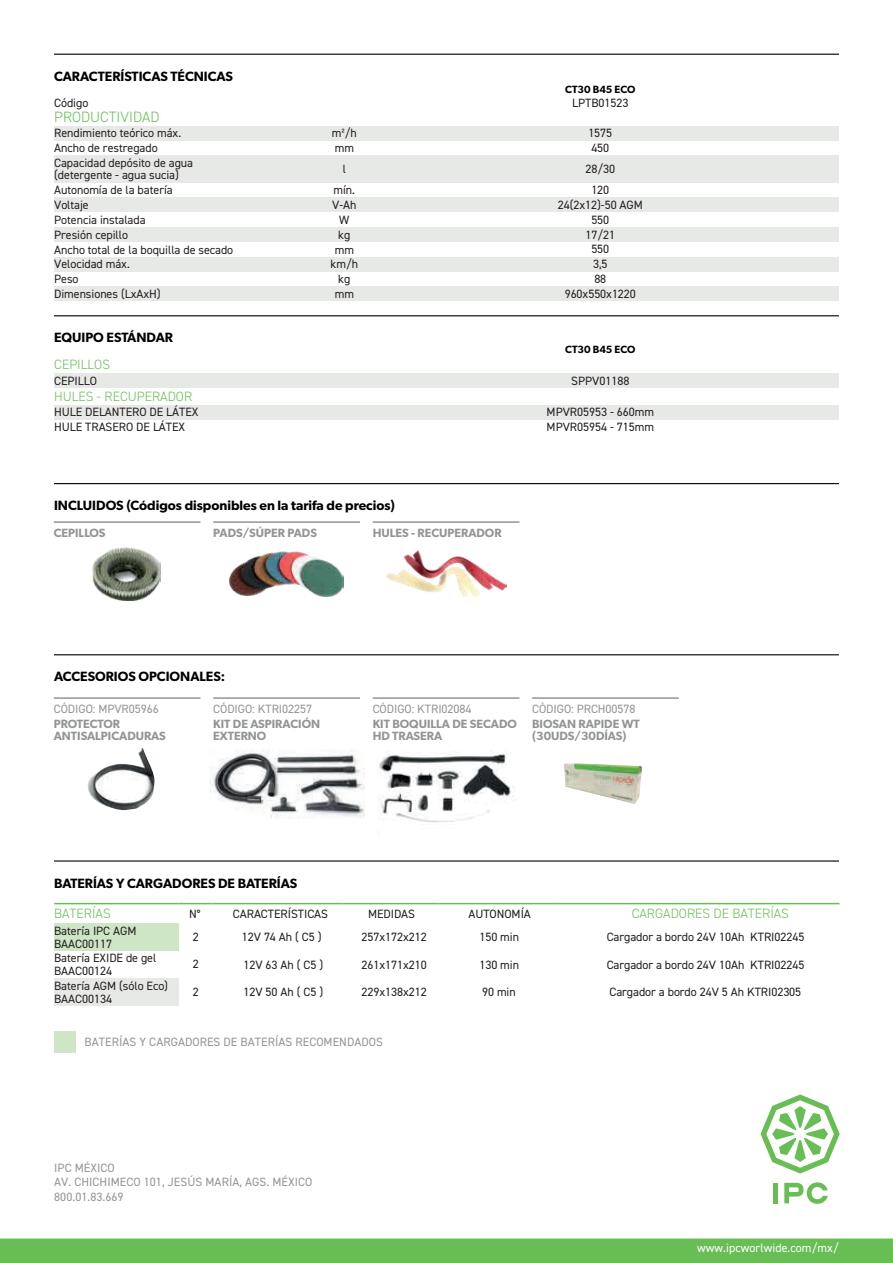
<style>
.page{position:relative;width:893px;height:1263px;background:#fff}
.page>*{position:absolute;margin:0;border:0;box-sizing:border-box;transform-origin:0 0}
.t1{font:300 15px "DIN2014";color:#68be55}
.t2{font:600 13.5px "Gibson";color:#000001}
.t3{font:300 13.5px "DIN2014";color:#68be55}
.t4{font:12px/14.9px "DIN2014";letter-spacing:-.005em;color:#231f20}
.t5{font:12px/14.4px "DIN2014";letter-spacing:.005em;color:#939595}
.t6{font:600 12px/12px "Gibson";color:#939595}
.t7{font:12px "DIN2014";letter-spacing:.005em;color:#fff}
.t8{font:600 10.5px "Gibson";color:#000001}
</style>
<div class="page">
<div style="left:0;top:1238px;width:893px;height:25px;background:#68be55"></div>
<div style="left:54px;top:924px;width:124px;height:27px;background:#cee6c6"></div>
<div style="left:54px;top:978px;width:124px;height:28px;background:#e7e9e7"></div>
<hr style="left:54px;top:903px;width:124px;height:1px;background:#68be55">
<hr style="left:178px;top:903px;width:34px;height:1px;background:#68be55">
<hr style="left:212px;top:903px;width:130px;height:1px;background:#68be55">
<hr style="left:342px;top:903px;width:96px;height:1px;background:#68be55">
<hr style="left:438px;top:903px;width:119px;height:1px;background:#68be55">
<hr style="left:557px;top:903px;width:282px;height:1px;background:#68be55">
<hr style="left:54px;top:697px;width:146px;height:2px;background:#939595">
<hr style="left:213px;top:697px;width:147px;height:2px;background:#939595">
<hr style="left:532px;top:697px;width:147px;height:2px;background:#939595">
<hr style="left:373px;top:697px;width:146px;height:2px;background:#939595">
<hr style="left:54px;top:521px;width:146px;height:2px;background:#939595">
<hr style="left:213px;top:521px;width:147px;height:2px;background:#939595">
<hr style="left:373px;top:521px;width:146px;height:2px;background:#939595">
<div style="left:54px;top:1032px;width:21px;height:21px;background:#cee6c6"></div>
<hr style="left:54px;top:54px;width:785px;height:1px;background:#000001">
<hr style="left:54px;top:483px;width:785px;height:1px;background:#000001">
<hr style="left:54px;top:315px;width:785px;height:1px;background:#000001">
<hr style="left:54px;top:654px;width:785px;height:1px;background:#000001">
<div style="left:54px;top:286px;width:785px;height:15px;background:#e7e9e7"></div>
<div style="left:54px;top:257px;width:785px;height:15px;background:#e7e9e7"></div>
<div style="left:54px;top:227px;width:785px;height:15px;background:#e7e9e7"></div>
<div style="left:54px;top:198px;width:785px;height:14px;background:#e7e9e7"></div>
<div style="left:54px;top:155px;width:785px;height:28px;background:#e7e9e7"></div>
<div style="left:54px;top:126px;width:785px;height:14px;background:#e7e9e7"></div>
<div style="left:54px;top:405px;width:785px;height:15px;background:#e7e9e7"></div>
<div style="left:54px;top:373px;width:785px;height:15px;background:#e7e9e7"></div>
<img style="left:229px;top:552px;width:114px;height:44px">
<img style="left:92px;top:547px;width:69px;height:53px">
<img style="left:386px;top:550px;width:121px;height:46px">
<img style="left:209px;top:750px;width:155px;height:69px">
<img style="left:88px;top:748px;width:67px;height:62px">
<img style="left:377px;top:751px;width:139px;height:71px">
<hr style="left:54px;top:860px;width:785px;height:1px;background:#000001">
<img style="left:564px;top:763px;width:78px;height:41px">
<div style="left:773px;top:1183px;width:5px;height:20px;background:#68be55"></div>
<svg style="left:784px;top:1182px;width:44px;height:22px"></svg>
<svg style="left:761px;top:1094px;width:79px;height:79px"></svg>
<p class="t2" style="left:54px;top:68px;width:180px">CARACTERÍSTICAS TÉCNICAS</p>
<p class="t4" style="left:54px;top:96px;width:36px">Código</p>
<p class="t1" style="left:54px;top:108px;width:107px">PRODUCTIVIDAD</p>
<p class="t4" style="left:54px;top:125px;width:140px">Rendimiento teórico máx.<br>Ancho de restregado<br>Capacidad depósito de agua</p>
<p class="t4" style="left:54px;top:168px;width:181px">(detergente - agua sucia)<br>Autonomía de la batería<br>Voltaje<br>Potencia instalada<br>Presión cepillo<br>Ancho total de la boquilla de secado<br>Velocidad máx.<br>Peso<br>Dimensiones (LxAxH)</p>
<p class="t2" style="left:54px;top:330px;width:121px">EQUIPO ESTÁNDAR</p>
<p class="t4" style="left:332px;top:125px;width:27px">m²/h mm</p>
<p class="t4" style="left:334px;top:158px;width:23px;line-height:21.1px;text-align:center">l mín.</p>
<p class="t4" style="left:331px;top:197px;width:29px;text-align:center">V-Ah<br>W<br>kg mm km/h kg mm</p>
<p class="t8" style="left:565px;top:83px;width:72px">CT30 B45 ECO</p>
<p class="t4" style="left:572px;top:96px;width:58px">LPTB01523</p>
<p class="t4" style="left:588px;top:125px;width:25px">1575<br>450</p>
<p class="t4" style="left:585px;top:158px;width:31px;line-height:21.1px;text-align:center">28/30<br>120</p>
<p class="t4" style="left:558px;top:197px;width:87px;text-align:center">24(2x12)-50 AGM<br>550<br>17/21<br>550<br>3,5<br>88<br>960x550x1220</p>
<p class="t8" style="left:565px;top:344px;width:72px">CT30 B45 ECO</p>
<p class="t3" style="left:54px;top:356px;width:57px">CEPILLOS</p>
<p class="t4" style="left:54px;top:373px;width:44px">CEPILLO</p>
<p class="t4" style="left:571px;top:373px;width:60px">SPPV01188</p>
<p class="t3" style="left:54px;top:388px;width:139px">HULES - RECUPERADOR</p>
<p class="t4" style="left:54px;top:404px;width:146px">HULE DELANTERO DE LÁTEX</p>
<p class="t4" style="left:547px;top:404px;width:109px">MPVR05953 - 660mm</p>
<p class="t4" style="left:54px;top:419px;width:133px">HULE TRASERO DE LÁTEX</p>
<p class="t4" style="left:547px;top:419px;width:109px">MPVR05954 - 715mm</p>
<p class="t2" style="left:54px;top:497px;width:342px">INCLUIDOS (Códigos disponibles en la tarifa de precios)</p>
<p class="t6" style="left:54px;top:527px;width:53px">CEPILLOS</p>
<p class="t6" style="left:213px;top:527px;width:105px">PADS/SÚPER PADS</p>
<p class="t6" style="left:373px;top:527px;width:130px">HULES - RECUPERADOR</p>
<p class="t2" style="left:54px;top:669px;width:173px">ACCESORIOS OPCIONALES:</p>
<p class="t5" style="left:54px;top:701px;width:107px">CÓDIGO: MPVR05966</p>
<p class="t5" style="left:213px;top:701px;width:100px">CÓDIGO: KTRI02257</p>
<p class="t5" style="left:373px;top:701px;width:100px">CÓDIGO: KTRI02084</p>
<p class="t5" style="left:532px;top:701px;width:105px">CÓDIGO: PRCH00578</p>
<p class="t6" style="left:54px;top:717px;width:114px">PROTECTOR<br>ANTISALPICADURAS</p>
<p class="t6" style="left:213px;top:717px;width:108px">KIT DE ASPIRACIÓN<br>EXTERNO</p>
<p class="t6" style="left:373px;top:717px;width:146px">KIT BOQUILLA DE SECADO<br>HD TRASERA</p>
<p class="t6" style="left:532px;top:717px;width:109px">BIOSAN RAPIDE WT (30UDS/30DÍAS)</p>
<p class="t2" style="left:54px;top:875px;width:245px">BATERÍAS Y CARGADORES DE BATERÍAS</p>
<p class="t3" style="left:54px;top:905px;width:58px">BATERÍAS</p>
<p class="t4" style="left:189px;top:906px;width:13px">N°</p>
<p class="t4" style="left:233px;top:906px;width:97px">CARACTERÍSTICAS</p>
<p class="t4" style="left:368px;top:906px;width:49px">MEDIDAS</p>
<p class="t4" style="left:468px;top:906px;width:64px">AUTONOMÍA</p>
<p class="t3" style="left:632px;top:905px;width:159px">CARGADORES DE BATERÍAS</p>
<p class="t4" style="left:54px;top:924px;width:84px;line-height:12.6px">Batería IPC AGM<br>BAAC00117</p>
<p class="t4" style="left:193px;top:929px;width:8px">2</p>
<p class="t4" style="left:242px;top:929px;width:81px">12V 74 Ah ( C5 )</p>
<p class="t4" style="left:361px;top:929px;width:67px">257x172x212</p>
<p class="t4" style="left:479px;top:929px;width:41px">150 min</p>
<p class="t4" style="left:607px;top:929px;width:199px">Cargador a bordo 24V 10Ah KTRI02245</p>
<p class="t4" style="left:54px;top:952px;width:104px;line-height:12.6px">Batería EXIDE de gel<br>BAAC00124</p>
<p class="t4" style="left:193px;top:956px;width:8px">2</p>
<p class="t4" style="left:243px;top:957px;width:81px">12V 63 Ah ( C5 )</p>
<p class="t4" style="left:361px;top:957px;width:67px">261x171x210</p>
<p class="t4" style="left:479px;top:957px;width:41px">130 min</p>
<p class="t4" style="left:607px;top:957px;width:199px">Cargador a bordo 24V 10Ah KTRI02245</p>
<p class="t4" style="left:54px;top:979px;width:115px;line-height:12.6px">Batería AGM (sólo Eco)<br>BAAC00134</p>
<p class="t4" style="left:193px;top:984px;width:8px">2</p>
<p class="t4" style="left:243px;top:984px;width:81px">12V 50 Ah ( C5 )</p>
<p class="t4" style="left:361px;top:984px;width:67px">229x138x212</p>
<p class="t4" style="left:482px;top:984px;width:35px">90 min</p>
<p class="t4" style="left:609px;top:984px;width:193px">Cargador a bordo 24V 5 Ah KTRI02305</p>
<p class="t5" style="left:85px;top:1034px;width:300px">BATERÍAS Y CARGADORES DE BATERÍAS RECOMENDADOS</p>
<p class="t5" style="left:54px;top:1160px;width:260px">IPC MÉXICO<br>AV. CHICHIMECO 101, JESÚS MARÍA, AGS. MÉXICO<br>800.01.83.669</p>
<p class="t7" style="left:697px;top:1241px;width:143px">www.ipcworlwide.com/mx/</p>
</div>
